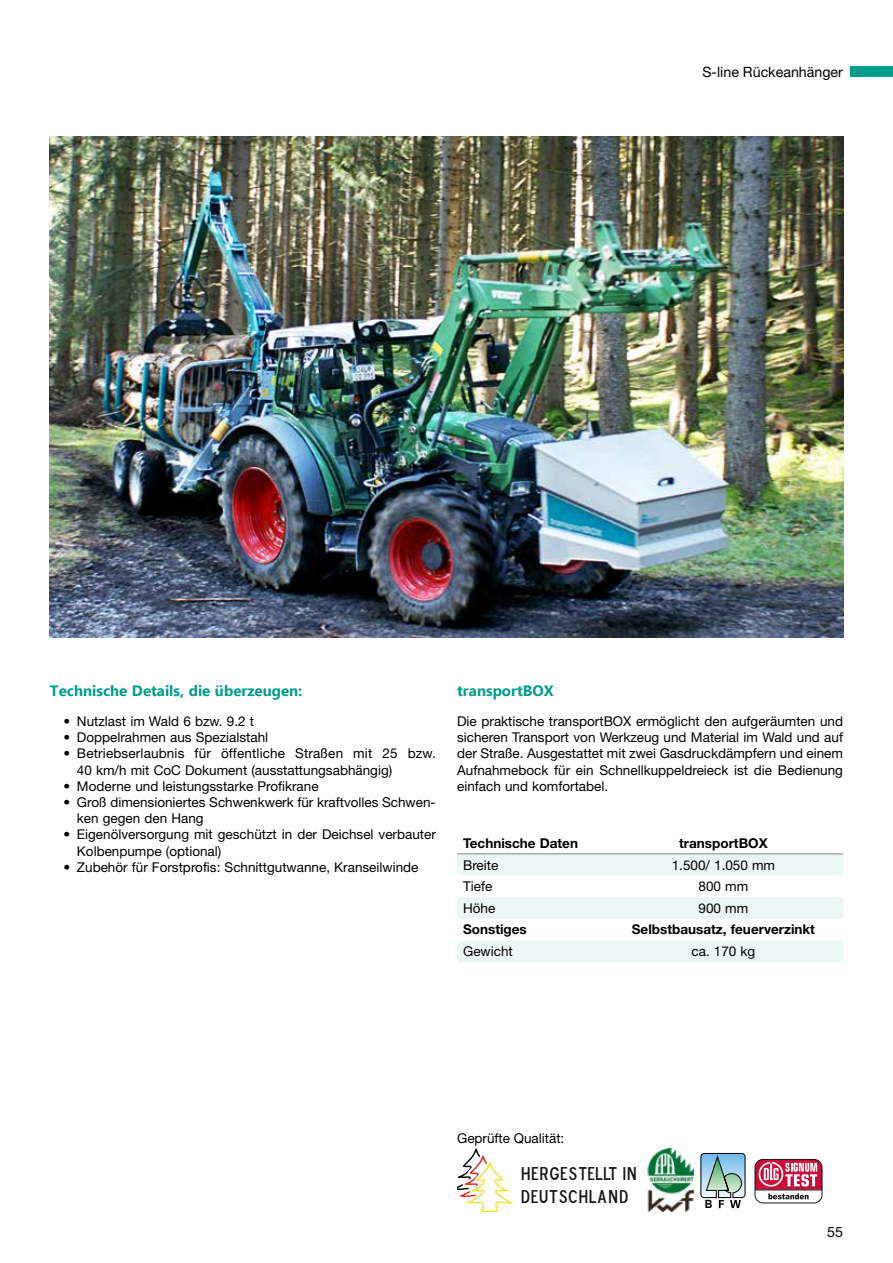
<style>
.page{position:relative;width:893px;height:1263px;background:#fff}
.page>*{position:absolute;margin:0;border:0;box-sizing:border-box;transform-origin:0 0}
.t1{font:18.3px/22.4px "Blue Highway D Type";letter-spacing:.055em;color:#141515}
.t2{font:700 15px "Ebrima";color:#009d8b}
.t3{font:14.25px "Helvetica Neue LT Pro";color:#000}
.t4{font:13.5px/16.2px "Helvetica Neue LT Pro";color:#000}
.t5{font:700 13.5px "Helvetica Neue LT Pro";color:#000}
.t6{font:700 11.4px "Arial";color:#000;scale:.93 1}
</style>
<div class="page">
<div style="left:851px;top:67px;width:42px;height:10px;background:#009d8b"></div>
<img style="left:50px;top:136px;width:793px;height:502px">
<img style="left:647px;top:1148px;width:44px;height:64px">
<svg style="left:700px;top:1153px;width:45px;height:55px;background:#9bbac0"></svg>
<svg style="left:457px;top:1148px;width:56px;height:64px"></svg>
<svg style="left:755px;top:1159px;width:67px;height:44px"></svg>
<div style="left:755px;top:1159px;width:67px;height:44px;border:1px solid #141717;border-radius:8px"></div>
<hr style="left:755px;top:1190px;width:67px;height:1px;background:#141717">
<svg style="left:457px;top:854px;width:386px;height:108px"></svg>
<hr style="left:457px;top:853px;width:147px;height:1px;background:#838382">
<hr style="left:604px;top:853px;width:239px;height:1px;background:#838382">
<p class="t3" style="left:702px;top:63px;width:142px">S-line Rückeanhänger</p>
<p class="t2" style="left:50px;top:679px;width:254px">Technische Details, die überzeugen:</p>
<p class="t4" style="left:63px;top:713px;width:192px">• Nutzlast im Wald 6 bzw. 9.2 t</p>
<p class="t4" style="left:63px;top:729px;width:206px">• Doppelrahmen aus Spezialstahl</p>
<p class="t4" style="left:77px;top:745px;width:360px;text-indent:-14px">• Betriebserlaubnis für öffentliche Straßen mit 25 bzw.<br>40 km/h mit CoC Dokument (ausstattungsabhängig)</p>
<p class="t4" style="left:63px;top:777px;width:257px">• Moderne und leistungsstarke Profikrane</p>
<p class="t4" style="left:77px;top:794px;width:360px;text-indent:-14px">• Groß dimensioniertes Schwenkwerk für kraftvolles Schwen&shy;ken gegen den Hang</p>
<p class="t4" style="left:77px;top:826px;width:360px;text-indent:-14px">• Eigenölversorgung mit geschützt in der Deichsel verbauter<br>Kolbenpumpe (optional)</p>
<p class="t4" style="left:63px;top:858px;width:357px">• Zubehör für Forstprofis: Schnittgutwanne, Kranseilwinde</p>
<p class="t2" style="left:457px;top:679px;width:98px">transportBOX</p>
<p class="t4" style="left:457px;top:713px;width:387px;text-align:justify">Die praktische transportBOX ermöglicht den aufgeräumten und sicheren Transport von Werkzeug und Material im Wald und auf der Straße. Ausgestattet mit zwei Gasdruckdämpfern und einem Aufnahmebock für ein Schnellkuppeldreieck ist die Bedienung einfach und komfortabel.</p>
<p class="t5" style="left:463px;top:834px;width:116px">Technische Daten</p>
<p class="t5" style="left:679px;top:834px;width:90px">transportBOX</p>
<p class="t4" style="left:463px;top:856px;width:37px">Breite</p>
<p class="t4" style="left:672px;top:856px;width:105px">1.500/ 1.050 mm</p>
<p class="t4" style="left:463px;top:878px;width:31px">Tiefe</p>
<p class="t4" style="left:699px;top:878px;width:51px">800 mm</p>
<p class="t4" style="left:463px;top:899px;width:34px">Höhe</p>
<p class="t4" style="left:699px;top:899px;width:51px">900 mm</p>
<p class="t5" style="left:463px;top:921px;width:65px">Sonstiges</p>
<p class="t5" style="left:632px;top:921px;width:185px">Selbstbausatz, feuerverzinkt</p>
<p class="t4" style="left:463px;top:943px;width:51px">Gewicht</p>
<p class="t4" style="left:691px;top:943px;width:65px">ca. 170 kg</p>
<p class="t4" style="left:457px;top:1129px;width:109px">Geprüfte Qualität:</p>
<h1 class="t1" style="left:521px;top:1162px;width:117px">HERGESTELLT IN<br>DEUTSCHLAND</h1>
<p class="t6" style="left:705px;top:1196px;width:10px">B</p>
<p class="t3" style="left:827px;top:1223px;width:17px">55</p>
</div>
